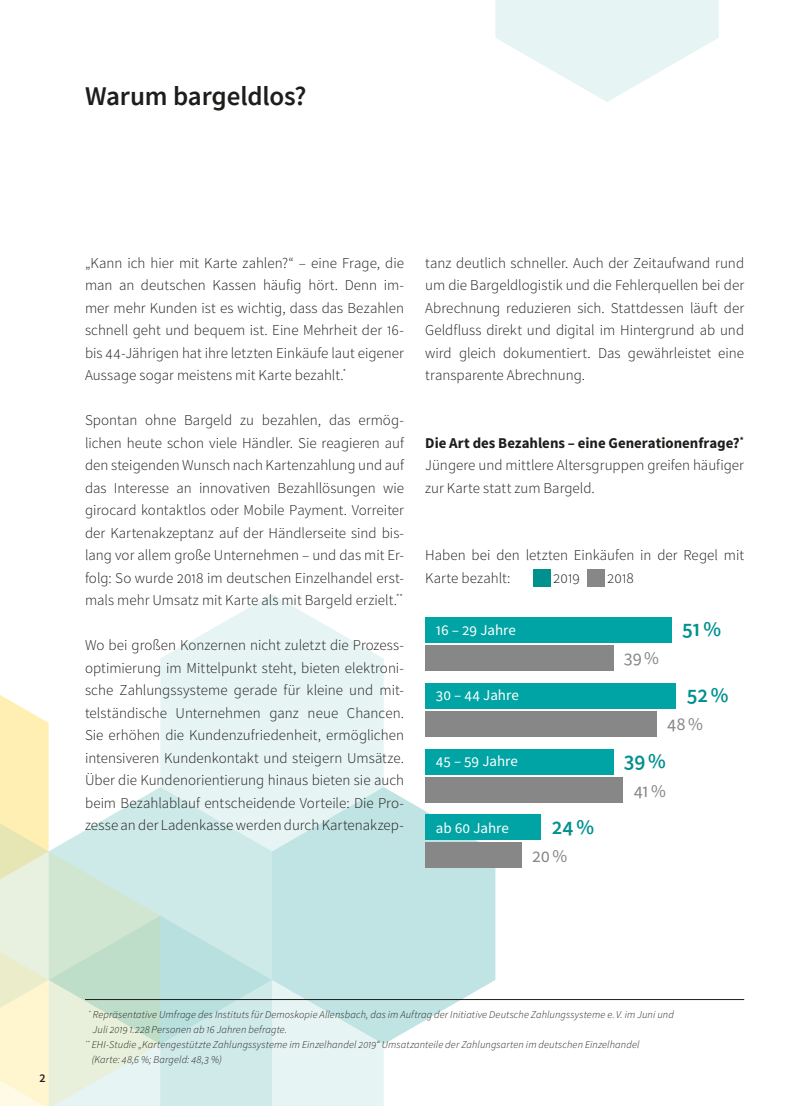
<style>
.page{position:relative;width:808px;height:1106px;background:#fff}
.page>*{position:absolute;margin:0;border:0;box-sizing:border-box;transform-origin:0 0}
.t1{font:600 27px "Giro Sans";letter-spacing:-.01em;color:#1d1d1b}
.t2{font:600 21px "Giro Sans";letter-spacing:-.005em;color:#00918e}
.t3{font:18px "Giro Sans";letter-spacing:-.01em;color:#878787}
.t4{font:300 15px/22.5px "Giro Sans";color:#1d1d1b;text-align:justify}
.t5{font:15px "Giro Sans";color:#fff}
.t6{font:600 12px "Giro Sans";color:#1d1d1b}
.t7{font:italic 300 10.5px "Giro Sans";letter-spacing:.01em;color:#1d1d1b}
.s1{font-weight:700}
</style>
<div class="page">
<svg style="left:50px;top:787px;width:222px;height:128px;fill:#cde9e8"></svg>
<svg style="left:160px;top:915px;width:112px;height:65px;fill:#c7e6e5"></svg>
<svg style="left:272px;top:787px;width:223px;height:257px;fill:#c0e3e3"></svg>
<svg style="left:0;top:695px;width:49px;height:156px"></svg>
<svg style="left:0;top:851px;width:160px;height:255px"></svg>
<svg style="left:160px;top:980px;width:224px;height:126px"></svg>
<svg style="left:160px;top:594px;width:224px;height:257px;fill:#e6f4f3"></svg>
<svg style="left:495px;top:0;width:224px;height:102px"></svg>
<div style="left:533px;top:569px;width:17px;height:17px;background:#00918e"></div>
<div style="left:587px;top:569px;width:17px;height:17px;background:#878787"></div>
<hr style="left:85px;top:999px;width:659px;height:1px;background:#1d1d1b">
<div style="left:425px;top:842px;width:97px;height:26px;background:#878787"></div>
<div style="left:425px;top:814px;width:116px;height:26px;background:#00a4a4"></div>
<div style="left:425px;top:777px;width:198px;height:25px;background:#878787"></div>
<div style="left:425px;top:749px;width:188px;height:25px;background:#00a4a4"></div>
<div style="left:425px;top:711px;width:232px;height:25px;background:#878787"></div>
<div style="left:425px;top:683px;width:251px;height:25px;background:#00a4a4"></div>
<div style="left:425px;top:646px;width:188px;height:25px;background:#878787"></div>
<div style="left:425px;top:618px;width:246px;height:25px;background:#00a4a4"></div>
<h1 class="t1" style="left:85px;top:79px;width:223px">Warum bargeldlos?</h1>
<p class="t4" style="left:85px;top:251px;width:320px">„Kann ich hier mit Karte zahlen?“ – eine Frage, die man an deutschen Kassen häufig hört. Denn im&shy;mer mehr Kunden ist es wichtig, dass das Bezahlen schnell geht und bequem ist. Eine Mehrheit der 16- bis 44-Jährigen hat ihre letzten Einkäufe laut eigener Aussage sogar meistens mit Karte bezahlt.<sup>*</sup></p>
<p class="t4" style="left:85px;top:409px;width:320px">Spontan ohne Bargeld zu bezahlen, das ermög&shy;lichen heute schon viele Händler. Sie reagieren auf den steigenden Wunsch nach Kartenzahlung und auf das Interesse an innovativen Bezahllösungen wie girocard kontaktlos oder Mobile Payment. Vorreiter der Kartenakzeptanz auf der Händlerseite sind bis&shy;lang vor allem große Unternehmen – und das mit Er&shy;folg: So wurde 2018 im deutschen Einzelhandel erst&shy;mals mehr Umsatz mit Karte als mit Bargeld erzielt.<sup>**</sup></p>
<p class="t4" style="left:85px;top:634px;width:320px">Wo bei großen Konzernen nicht zuletzt die Prozess&shy;optimierung im Mittelpunkt steht, bieten elektroni&shy;sche Zahlungssysteme gerade für kleine und mit&shy;telständische Unternehmen ganz neue Chancen.<br>Sie erhöhen die Kundenzufriedenheit, ermöglichen intensiveren Kundenkontakt und steigern Umsätze.<br>Über die Kundenorientierung hinaus bieten sie auch beim Bezahlablauf entscheidende Vorteile: Die Pro&shy;zesse an der Ladenkasse werden durch Kartenakzep-</p>
<p class="t4" style="left:425px;top:251px;width:320px">tanz deutlich schneller. Auch der Zeitaufwand rund um die Bargeldlogistik und die Fehlerquellen bei der Abrechnung reduzieren sich. Stattdessen läuft der Geldfluss direkt und digital im Hintergrund ab und wird gleich dokumentiert. Das gewährleistet eine transparente Abrechnung.</p>
<p class="t4" style="left:425px;top:431px;width:320px"><span class="s1">Die Art des Bezahlens – eine Generationenfrage?</span><sup>* </sup>Jüngere und mittlere Altersgruppen greifen häufiger zur Karte statt zum Bargeld.</p>
<p class="t4" style="left:425px;top:544px;width:320px">Haben bei den letzten Einkäufen in der Regel mit<br>Karte bezahlt:</p>
<p class="t4" style="left:553px;top:566px;width:28px">2019</p>
<p class="t4" style="left:607px;top:566px;width:28px">2018</p>
<p class="t5" style="left:436px;top:620px;width:82px">16 – 29 Jahre</p>
<h2 class="t2" style="left:682px;top:615px;width:40px">51 %</h2>
<p class="t3" style="left:624px;top:647px;width:37px">39%</p>
<p class="t5" style="left:436px;top:686px;width:84px">30 – 44 Jahre</p>
<h2 class="t2" style="left:687px;top:681px;width:43px">52 %</h2>
<p class="t3" style="left:667px;top:712px;width:37px">48%</p>
<p class="t5" style="left:436px;top:752px;width:84px">45 – 59 Jahre</p>
<h2 class="t2" style="left:624px;top:747px;width:44px">39 %</h2>
<p class="t3" style="left:634px;top:779px;width:34px">41%</p>
<p class="t5" style="left:436px;top:818px;width:75px">ab 60 Jahre</p>
<h2 class="t2" style="left:552px;top:813px;width:44px">24 %</h2>
<p class="t3" style="left:532px;top:844px;width:37px">20%</p>
<p class="t6" style="left:39px;top:1070px;width:8px">2</p>
<p class="t7" style="left:89px;top:1008px;width:587px"><sup>*</sup> Repräsentative Umfrage des Instituts für Demoskopie Allensbach, das im Auftrag der Initiative Deutsche Zahlungssysteme e. V. im Juni und</p>
<p class="t7" style="left:93px;top:1023px;width:196px">Juli 2019 1.228 Personen ab 16 Jahren befragte.</p>
<p class="t7" style="left:85px;top:1038px;width:556px"><sup>**</sup> EHI-Studie „Kartengestützte Zahlungssysteme im Einzelhandel 2019“ Umsatzanteile der Zahlungsarten im deutschen Einzelhandel</p>
<p class="t7" style="left:92px;top:1053px;width:132px">(Karte: 48,6 %; Bargeld: 48,3 %)</p>
</div>
